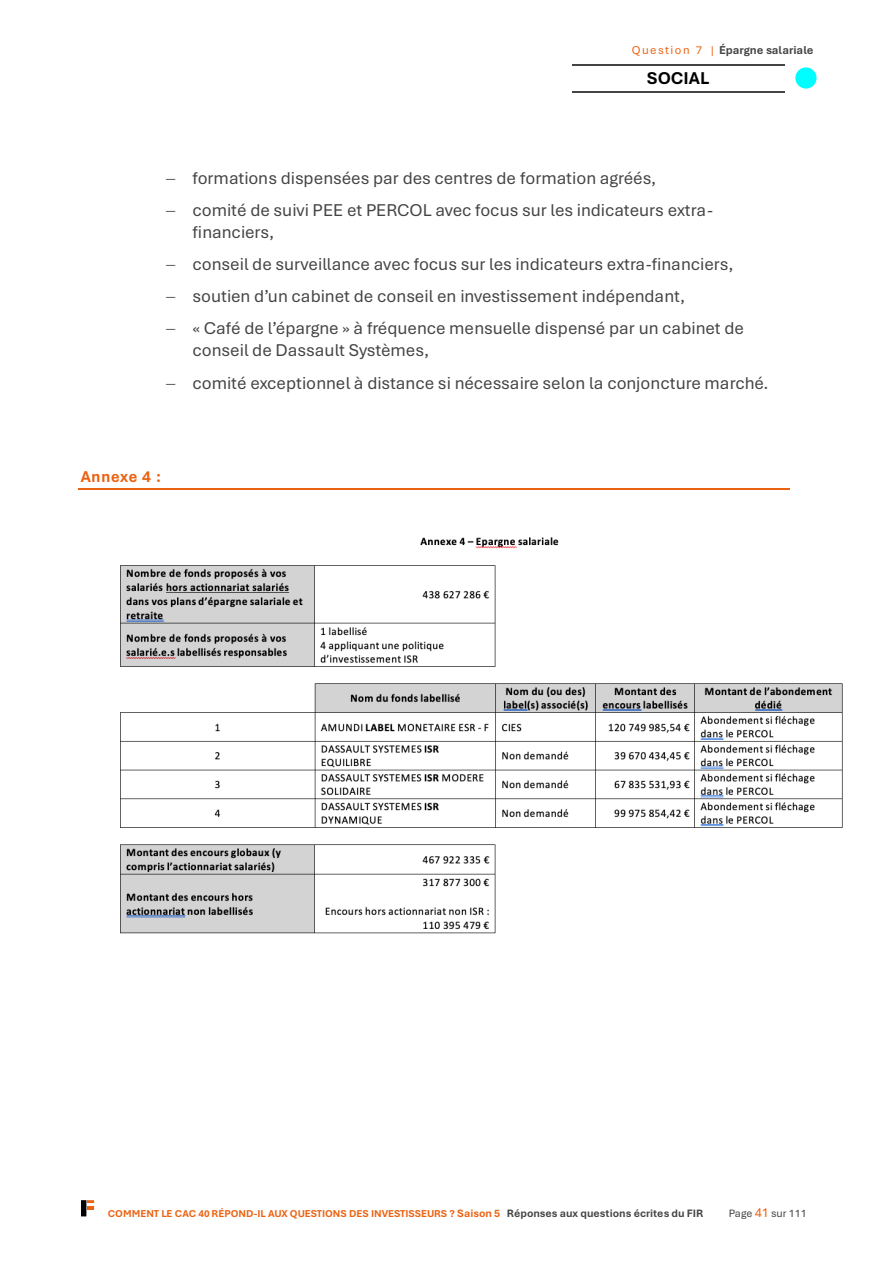
<style>
.page{position:relative;width:894px;height:1263px;background:#fff}
.page>*{position:absolute;margin:0;border:0;box-sizing:border-box;transform-origin:0 0}
.t1{font:18px/22.2px "Aptos";letter-spacing:-.005em;color:#444}
.t2{font:700 18px "Aptos";color:#000}
.t3{font:700 16.5px "Aptos Display";letter-spacing:.05em;color:#eb6212}
.t4{font:700 12px "Aptos";letter-spacing:.005em;color:#444}
.t5{font:11.25px "Aptos";color:#444}
.t6{font:700 10.5px "Aptos";color:#eb6212}
.s1{font-weight:400;color:#eb6212}
.s2{font-size:11.25px}
.s3{font-size:11.25px;color:#444}
.s4{font-size:13.5px;color:#eb6212}
</style>
<div class="page">
<hr style="left:572px;top:65px;width:212px;height:1px;background:#444">
<hr style="left:572px;top:91px;width:212px;height:2px;background:#444">
<svg style="left:81px;top:1200px;width:13px;height:17px"></svg>
<div style="left:795px;top:67px;width:21px;height:22px;background:#00fdff;border-radius:50%"></div>
<hr style="left:78px;top:488px;width:711px;height:2px;background:#eb6212">
<img style="left:120px;top:537px;width:723px;height:397px">
<p class="t4" style="left:631px;top:42px;width:183px"><span class="s1">Qu e sti o n 7 |</span> Épargne salariale</p>
<p class="t2" style="left:646px;top:68px;width:64px">SOCIAL</p>
<p class="t1" style="left:166px;top:167px;width:492px">− formations dispensées par des centres de formation agréés,</p>
<p class="t1" style="left:192px;top:199px;width:522px;text-indent:-27px">− comité de suivi PEE et PERCOL avec focus sur les indicateurs extra&shy;financiers,</p>
<p class="t1" style="left:166px;top:253px;width:569px">− conseil de surveillance avec focus sur les indicateurs extra-financiers,</p>
<p class="t1" style="left:166px;top:285px;width:520px">− soutien d’un cabinet de conseil en investissement indépendant,</p>
<p class="t1" style="left:192px;top:317px;width:553px;text-indent:-27px">− « Café de l’épargne » à fréquence mensuelle dispensé par un cabinet de conseil de Dassault Systèmes,</p>
<p class="t1" style="left:166px;top:372px;width:604px">− comité exceptionnel à distance si nécessaire selon la conjoncture marché.</p>
<h2 class="t3" style="left:81px;top:467px;width:82px">Annexe 4 :</h2>
<p class="t6" style="left:108px;top:1207px;width:597px">COMMENT LE CAC 40 RÉPOND-IL AUX QUESTIONS DES INVESTISSEURS ? <span class="s2">Saison 5</span> <span class="s3">Réponses aux questions écrites du FIR</span></p>
<p class="t5" style="left:728px;top:1206px;width:80px">Page <span class="s4">41</span> sur 111</p>
</div>
